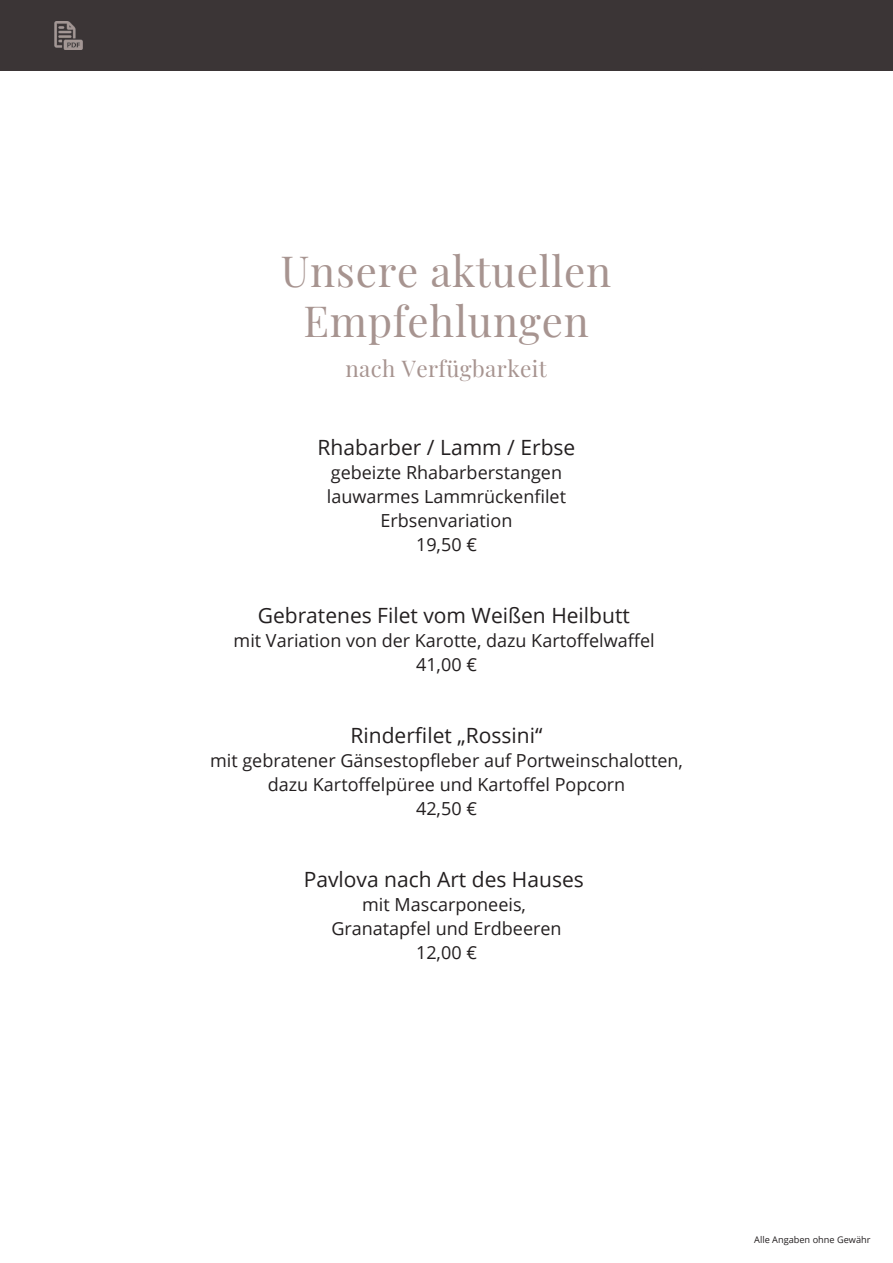
<style>
.page{position:relative;width:893px;height:1263px;background:#fff}
.page>*{position:absolute;margin:0;border:0;box-sizing:border-box;transform-origin:0 0}
.t1{font:42px/50.4px "Playfair Display";letter-spacing:.02em;color:#a79490;text-align:center}
.t2{font:22.5px "Playfair Display";letter-spacing:.02em;color:#a79490}
.t3{font:21px "Open Sans";color:#231f20}
.t4{font:18px/24px "Open Sans";color:#231f20;text-align:center}
.t5{font:9.15px "Open Sans";color:#231f20}
</style>
<div class="page">
<div style="left:0;top:0;width:893px;height:71px;background:#3b3536"></div>
<img style="left:54px;top:21px;width:28px;height:28px">
<h1 class="t1" style="left:281px;top:242px;width:332px">Unsere aktuellen<br>Empfehlungen</h1>
<p class="t2" style="left:345px;top:351px;width:203px">nach Verfügbarkeit</p>
<p class="t3" style="left:318px;top:433px;width:259px">Rhabarber / Lamm / Erbse</p>
<p class="t4" style="left:327px;top:460px;width:241px">gebeizte Rhabarberstangen lauwarmes Lammrückenfilet<br>Erbsenvariation<br>19,50 €</p>
<p class="t3" style="left:258px;top:601px;width:374px">Gebratenes Filet vom Weißen Heilbutt</p>
<p class="t4" style="left:234px;top:628px;width:422px">mit Variation von der Karotte, dazu Kartoffelwaffel<br>41,00 €</p>
<p class="t3" style="left:351px;top:721px;width:193px">Rinderfilet „Rossini“</p>
<p class="t4" style="left:210px;top:748px;width:474px">mit gebratener Gänsestopfleber auf Portweinschalotten, dazu Kartoffelpüree und Kartoffel Popcorn<br>42,50 €</p>
<p class="t3" style="left:304px;top:865px;width:282px">Pavlova nach Art des Hauses</p>
<p class="t4" style="left:331px;top:892px;width:232px">mit Mascarponeeis,<br>Granatapfel und Erdbeeren<br>12,00 €</p>
<p class="t5" style="left:754px;top:1233px;width:118px">Alle Angaben ohne Gewähr</p>
</div>
